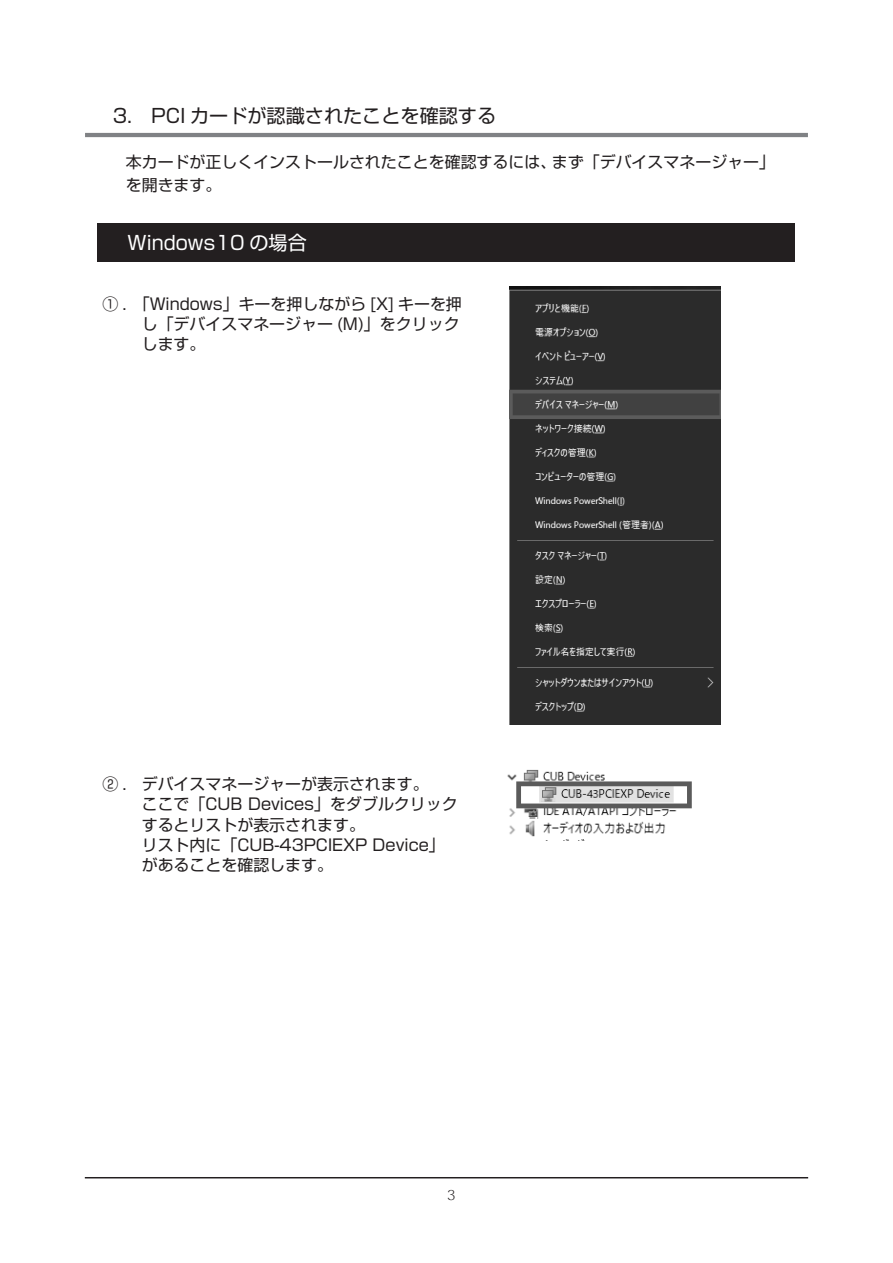
<style>
.page{position:relative;width:893px;height:1263px;background:#fff}
.page>*{position:absolute;margin:0;border:0;box-sizing:border-box;transform-origin:0 0}
.t1{font:19.2px "Shin Go Pr 5";color:#231f20}
.t2{font:19.2px "Shin Go Pr 5";color:#fff}
.t3{font:15.9px/20.2px "Shin Go Pr 5";color:#231f20}
.t4{font:200 13.8px "Koz Min Pro";color:#231f20}
</style>
<div class="page">
<hr style="left:85px;top:1177px;width:723px;height:1px;background:#231f20">
<hr style="left:85px;top:133px;width:723px;height:4px;background:#808285">
<img style="left:509px;top:287px;width:211px;height:437px">
<img style="left:507px;top:769px;width:185px;height:71px">
<div style="left:98px;top:223px;width:697px;height:38px;background:#231f20"></div>
<p class="t1" style="left:113px;top:100px;width:385px">3.　PCI カードが認識されたことを確認する</p>
<p class="t3" style="left:126px;top:150px;width:651px;line-height:22.4px">本カードが正しくインストールされたことを確認するには、まず「デバイスマネージャー」を開きます。</p>
<p class="t2" style="left:128px;top:227px;width:181px">Windows10 の場合</p>
<p class="t3" style="left:142px;top:292px;width:322px;text-indent:-39px">① . 「Windows」キーを押しながら [X] キーを押し「デバイスマネージャー (M)」をクリックします。</p>
<p class="t3" style="left:142px;top:772px;width:317px;text-indent:-39px">② . デバイスマネージャーが表示されます。<br>ここで「CUB Devices」をダブルクリックするとリストが表示されます。<br>リスト内に「CUB-43PCIEXP Device」があることを確認します。</p>
<p class="t4" style="left:447px;top:1185px;width:10px">3</p>
</div>
